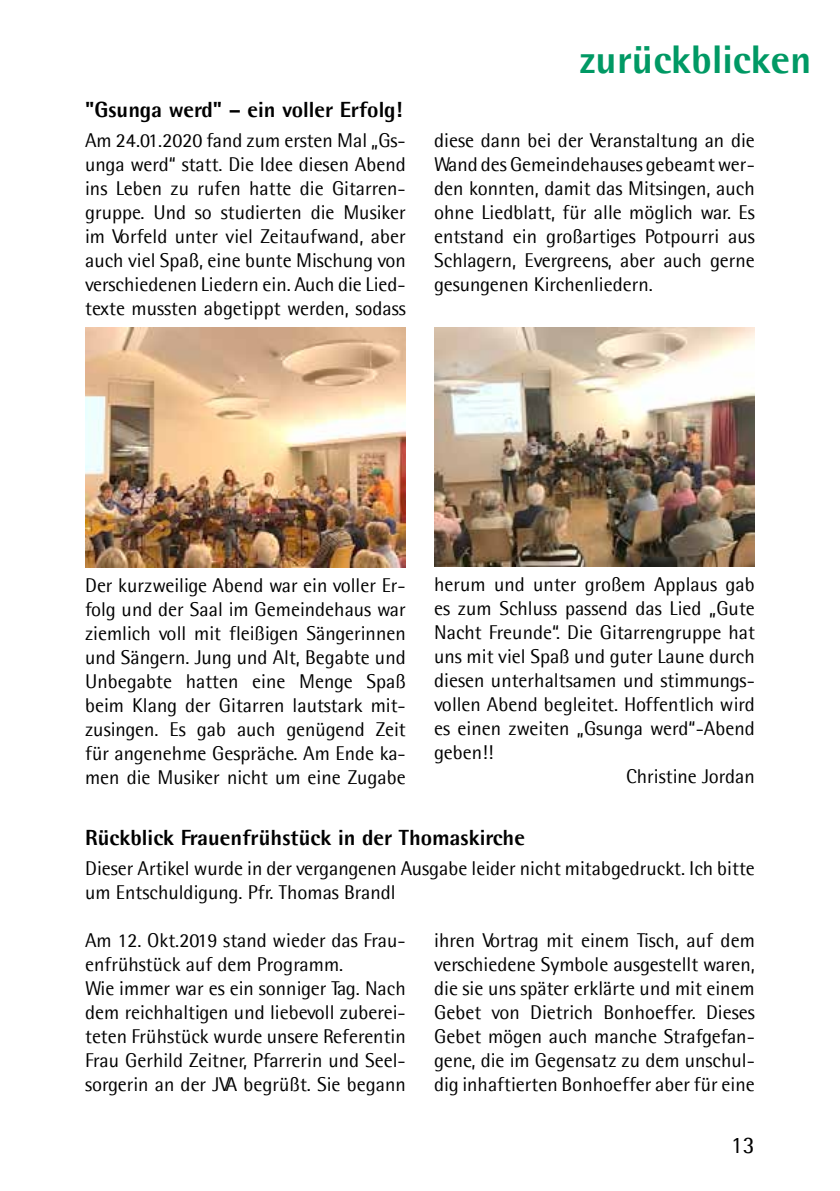
<style>
.page{position:relative;width:840px;height:1191px;background:#fff}
.page>*{position:absolute;margin:0;border:0;box-sizing:border-box;transform-origin:0 0}
.t1{font:700 40px "Agfa Rotis Semisans Ex";color:#009964}
.t2{font:24px "Agfa Rotis Semisans";color:#000}
.t3{font:700 22px "Agfa Rotis Semisans Ex";color:#000}
.t4{font:20px/24px "Agfa Rotis Semisans";color:#000;text-align:justify}
</style>
<div class="page">
<img style="left:85px;top:327px;width:320px;height:241px">
<img style="left:434px;top:327px;width:320px;height:240px">
<h1 class="t1" style="left:579px;top:35px;width:233px">zurückblicken</h1>
<p class="t3" style="left:85px;top:96px;width:318px">"Gsunga werd" – ein voller Erfolg!</p>
<p class="t4" style="left:85px;top:128px;width:322px">Am 24.01.2020 fand zum ersten Mal „Gs&shy;unga werd“ statt. Die Idee diesen Abend ins Leben zu rufen hatte die Gitarren&shy;gruppe. Und so studierten die Musiker im Vorfeld unter viel Zeitaufwand, aber auch viel Spaß, eine bunte Mischung von verschiedenen Liedern ein. Auch die Lied&shy;texte mussten abgetippt werden, sodass</p>
<p class="t4" style="left:434px;top:128px;width:322px">diese dann bei der Veranstaltung an die Wand des Gemeindehauses gebeamt wer&shy;den konnten, damit das Mitsingen, auch ohne Liedblatt, für alle möglich war. Es entstand ein großartiges Potpourri aus Schlagern, Evergreens, aber auch gerne gesungenen Kirchenliedern.</p>
<p class="t4" style="left:85px;top:573px;width:322px">Der kurzweilige Abend war ein voller Er&shy;folg und der Saal im Gemeindehaus war ziemlich voll mit fleißigen Sängerinnen und Sängern. Jung und Alt, Begabte und Unbegabte hatten eine Menge Spaß beim Klang der Gitarren lautstark mit&shy;zusingen. Es gab auch genügend Zeit für angenehme Gespräche. Am Ende ka&shy;men die Musiker nicht um eine Zugabe</p>
<p class="t4" style="left:434px;top:572px;width:322px">herum und unter großem Applaus gab</p>
<p class="t4" style="left:434px;top:596px;width:322px">es zum Schluss passend das Lied „Gute</p>
<p class="t4" style="left:434px;top:620px;width:322px">Nacht Freunde“. Die Gitarrengruppe hat</p>
<p class="t4" style="left:434px;top:644px;width:322px">uns mit viel Spaß und guter Laune durch</p>
<p class="t4" style="left:434px;top:668px;width:322px">diesen unterhaltsamen und stimmungs-</p>
<p class="t4" style="left:434px;top:692px;width:322px">vollen Abend begleitet. Hoffentlich wird</p>
<p class="t4" style="left:434px;top:716px;width:322px">es einen zweiten „Gsunga werd“-Abend</p>
<p class="t4" style="left:434px;top:740px;width:61px">geben!!</p>
<p class="t4" style="left:625px;top:764px;width:130px">Christine Jordan</p>
<p class="t3" style="left:85px;top:824px;width:441px">Rückblick Frauenfrühstück in der Thomaskirche</p>
<p class="t4" style="left:85px;top:855px;width:670px">Dieser Artikel wurde in der vergangenen Ausgabe leider nicht mitabgedruckt. Ich bitte um Entschuldigung. Pfr. Thomas Brandl</p>
<p class="t4" style="left:85px;top:927px;width:322px;text-align:left">Am 12. Okt.2019 stand wieder das Frau&shy;enfrühstück auf dem Programm.<br>Wie immer war es ein sonniger Tag. Nach dem reichhaltigen und liebevoll zuberei&shy;teten Frühstück wurde unsere Referentin Frau Gerhild Zeitner, Pfarrerin und Seel&shy;sorgerin an der JVA begrüßt. Sie begann</p>
<p class="t4" style="left:434px;top:927px;width:322px">ihren Vortrag mit einem Tisch, auf dem verschiedene Symbole ausgestellt waren, die sie uns später erklärte und mit einem Gebet von Dietrich Bonhoeffer. Dieses Gebet mögen auch manche Strafgefan&shy;gene, die im Gegensatz zu dem unschul&shy;dig inhaftierten Bonhoeffer aber für eine</p>
<p class="t2" style="left:730px;top:1130px;width:26px">13</p>
</div>
